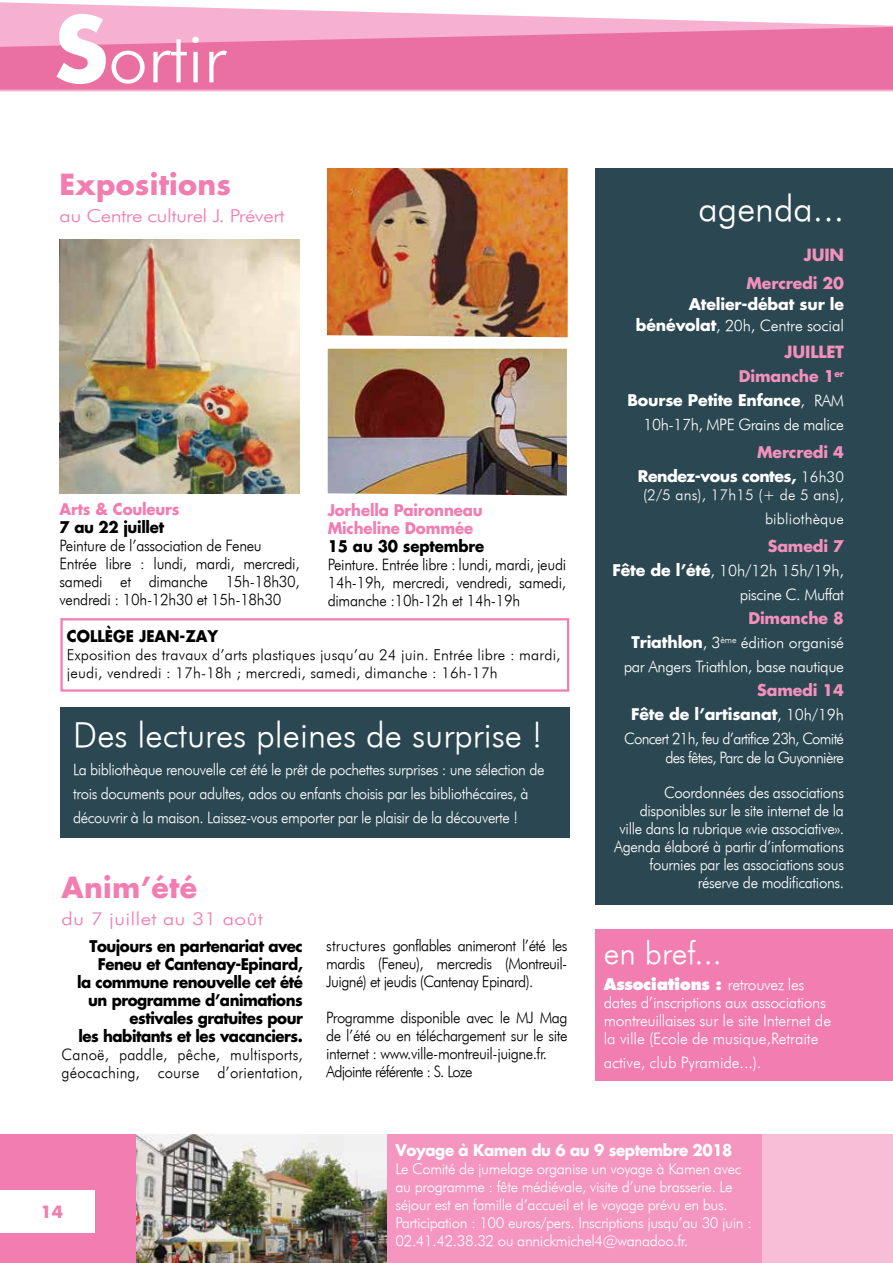
<style>
.page{position:relative;width:893px;height:1263px;background:#fff}
.page>*{position:absolute;margin:0;border:0;box-sizing:border-box;transform-origin:0 0}
.t1{font:italic 70.5px "Futura";color:#fff}
.t2{font:italic 36px "Futura";color:#fff}
.t3{font:italic 34.5px "Futura";color:#fff}
.t4{font:italic 31.5px "Futura";color:#fff}
.t5{font:28.5px "Futura Koyu";letter-spacing:.01em;color:#f17db1}
.t6{font:italic 17.85px "Futura";letter-spacing:-.025em;color:#f17db1;scale:1.18 1}
.t7{font:italic 17.85px "Futura";letter-spacing:.01em;color:#f17db1;scale:1.18 1}
.t8{font:16.5px "Futura Koyu";letter-spacing:-.01em;color:#f17db1}
.t9{font:italic 15.75px/18px "Futura";letter-spacing:-.02em;color:#000;scale:.95 1}
.t10{font:italic 15.75px/18px "Futura";letter-spacing:-.025em;color:#fff;text-align:right;scale:.95 1}
.t11{font:italic 15.75px/18px "Futura";letter-spacing:-.025em;color:#fff;text-align:right}
.t12{font:15.75px/18px "Futura Koyu";letter-spacing:-.03em;color:#000;text-align:right;scale:.95 1}
.t13{font:15.75px/24px "Futura Koyu";letter-spacing:-.01em;color:#fff;text-align:right}
.t14{font:italic 15.75px/18px "Futura";letter-spacing:.01em;color:#000;scale:.95 1}
.t15{font:italic 15.75px/18.9px "Futura";letter-spacing:-.05em;color:#fff;text-align:right;scale:.95 1}
.t16{font:15.75px/18px "Futura Koyu";letter-spacing:-.01em;color:#f17db1;scale:.95 1}
.t17{font:15.75px/24px "Futura Koyu";letter-spacing:-.03em;color:#fff;text-align:right}
.t18{font:15.75px "Futura Koyu";letter-spacing:-.01em;color:#fff;scale:.95 1}
.t19{font:15.75px "Futura Koyu";letter-spacing:-.01em;color:#f17db1}
.t20{font:15.75px "Futura Koyu";letter-spacing:-.01em;color:#000;scale:.95 1}
.t21{font:15.75px "Futura Koyu";color:#000;scale:.95 1}
.t22{font:italic 15px/18px "Futura";letter-spacing:-.025em;color:#fff}
.t23{font:italic 15px/18px "Futura";letter-spacing:.01em;color:#000}
.t24{font:italic 15px/24px "Futura";letter-spacing:.01em;color:#fff;text-align:right}
.s1{font-family:"Futura Koyu";font-style:normal;font-size:88.5px}
.s2{font-family:"Futura Koyu";font-style:normal}
.s3{color:#f17db1}
.s4{font-family:"Futura";font-style:italic}
.s5{font-family:"Futura";font-style:italic;font-size:15px}
.s6{font-weight:800;font-style:normal}
</style>
<div class="page">
<div style="left:0;top:1134px;width:136px;height:129px;background:#f17db1"></div>
<div style="left:0;top:1191px;width:95px;height:42px;background:#fff"></div>
<svg style="left:0;top:2px;width:893px;height:89px;fill:#f6b1d0"></svg>
<svg style="left:0;top:27px;width:893px;height:63px;background:#ec7aa9"></svg>
<img style="left:136px;top:1134px;width:251px;height:129px">
<div style="left:744px;top:1134px;width:149px;height:129px;background:#f8bed8"></div>
<img style="left:60px;top:239px;width:240px;height:254px">
<img style="left:327px;top:168px;width:241px;height:169px">
<div style="left:387px;top:1134px;width:374px;height:129px;background:#f496bf"></div>
<div style="left:595px;top:168px;width:298px;height:736px;background:#2b4852"></div>
<img style="left:328px;top:349px;width:239px;height:146px">
<div style="left:60px;top:618px;width:509px;height:74px;border:2px solid #f17db1"></div>
<div style="left:595px;top:929px;width:298px;height:152px;background:#f17db1"></div>
<div style="left:61px;top:707px;width:509px;height:131px;background:#2b4852"></div>
<h1 class="t1" style="left:54px;top:14px;width:173px"><span class="s1">S</span>ortir</h1>
<h3 class="t5" style="left:60px;top:165px;width:173px">Expositions</h3>
<p class="t6" style="left:60px;top:205px;width:192px">au Centre culturel J. Prévert</p>
<p class="t16" style="left:60px;top:500px;width:128px">Arts &amp; Couleurs</p>
<p class="t12" style="left:60px;top:518px;width:112px">7 au 22 juillet</p>
<p class="t9" style="left:60px;top:536px;width:254px">Peinture de l’association de Feneu Entrée libre : lundi, mardi, mercredi, samedi et dimanche 15h-18h30, vendredi : 10h-12h30 et 15h-18h30</p>
<p class="t16" style="left:328px;top:501px;width:165px">Jorhella Paironneau<br>Micheline Dommée</p>
<p class="t20" style="left:328px;top:536px;width:166px">15 au 30 septembre</p>
<p class="t9" style="left:328px;top:556px;width:253px;text-align:justify">Peinture. Entrée libre : lundi, mardi, jeudi 14h-19h, mercredi, vendredi, samedi, dimanche :10h-12h et 14h-19h</p>
<p class="t21" style="left:67px;top:625px;width:161px">COLLèGE JEAN-ZAY</p>
<p class="t23" style="left:67px;top:646px;width:495px">Exposition des travaux d’arts plastiques jusqu’au 24 juin. Entrée libre : mardi, jeudi, vendredi : 17h-18h ; mercredi, samedi, dimanche : 16h-17h</p>
<h3 class="t3" style="left:73px;top:713px;width:471px">Des lectures pleines de surprise !</h3>
<p class="t10" style="left:73px;top:757px;width:497px;line-height:24px;text-align:left">La bibliothèque renouvelle cet été le prêt de pochettes surprises : une sélection de trois documents pour adultes, ados ou enfants choisis par les bibliothécaires, à découvrir à la maison. Laissez-vous emporter par le plaisir de la découverte !</p>
<h3 class="t5" style="left:62px;top:867px;width:137px">Anim’été</h3>
<p class="t7" style="left:62px;top:907px;width:172px">du 7 juillet au 31 août</p>
<p class="t12" style="left:77px;top:936px;width:239px">Toujours en partenariat avec<br>Feneu et Cantenay-Epinard,<br>la commune renouvelle cet été un programme d’animations estivales gratuites pour<br>les habitants et les vacanciers.</p>
<p class="t14" style="left:62px;top:1045px;width:255px">Canoë, paddle, pêche, multisports, géocaching, course d’orientation,</p>
<p class="t9" style="left:326px;top:936px;width:255px;text-align:justify">structures gonflables animeront l’été les mardis (Feneu), mercredis (Montreuil-Juigné) et jeudis (Cantenay Epinard).</p>
<p class="t9" style="left:326px;top:1008px;width:255px">Programme disponible avec le MJ Mag de l’été ou en téléchargement sur le site internet : www.ville-montreuil-juigne.fr.<br>Adjointe référente : S. Loze</p>
<h2 class="t2" style="left:698px;top:186px;width:147px">agenda...</h2>
<p class="t8" style="left:804px;top:243px;width:42px">JUIN</p>
<p class="t19" style="left:747px;top:272px;width:99px">Mercredi 20</p>
<p class="t13" style="left:689px;top:291px;width:157px">Atelier-débat sur le</p>
<p class="t11" style="left:636px;top:316px;width:210px"><span class="s2">bénévolat</span>, 20h, Centre social</p>
<p class="t8" style="left:785px;top:340px;width:61px">JUILLET</p>
<p class="t13" style="left:627px;top:363px;width:218px"><span class="s3">Dimanche 1</span><sup>er<br></sup>Bourse Petite Enfance<span class="s4">, RAM</span></p>
<p class="t11" style="left:644px;top:415px;width:202px">10h-17h, MPE Grains de malice</p>
<p class="t17" style="left:638px;top:440px;width:208px"><span class="s3">Mercredi 4<br></span>Rendez-vous contes, <span class="s5">16h30</span></p>
<p class="t24" style="left:643px;top:483px;width:203px">(2/5 ans), 17h15 (+ de 5 ans), bibliothèque</p>
<p class="t19" style="left:768px;top:535px;width:78px">Samedi 7</p>
<p class="t11" style="left:612px;top:559px;width:233px;line-height:24px"><span class="s2">Fête de l’été</span>, 10h/12h 15h/19h, piscine C. Muffat</p>
<p class="t19" style="left:748px;top:607px;width:97px">Dimanche 8</p>
<p class="t11" style="left:624px;top:631px;width:222px;line-height:24px;text-align:center"><span class="s2">Triathlon</span>, 3<sup>ème</sup> édition organisé par Angers Triathlon, base nautique</p>
<p class="t13" style="left:631px;top:678px;width:215px"><span class="s3">Samedi 14<br></span>Fête de l’artisanat<span class="s4">, 10h/19h</span></p>
<p class="t15" style="left:624px;top:729px;width:233px">Concert 21h, feu d’artifice 23h, Comité des fêtes, Parc de la Guyonnière</p>
<p class="t10" style="left:614px;top:784px;width:243px">Coordonnées des associations disponibles sur le site internet de la ville dans la rubrique «vie associative».<br>Agenda élaboré à partir d’informations fournies par les associations sous réserve de modifications.</p>
<h3 class="t4" style="left:604px;top:933px;width:120px">en bref...</h3>
<p class="t11" style="left:604px;top:976px;width:229px;text-align:left"><span class="s6">Associations :</span> retrouvez les dates d’inscriptions aux associations montreuillaises sur le site Internet de la ville (Ecole de musique,Retraite</p>
<p class="t11" style="left:604px;top:1054px;width:159px">active, club Pyramide...).</p>
<p class="t8" style="left:40px;top:1200px;width:24px">14</p>
<p class="t18" style="left:395px;top:1139px;width:356px">Voyage à Kamen du 6 au 9 septembre 2018</p>
<p class="t22" style="left:395px;top:1159px;width:358px">Le Comité de jumelage organise un voyage à Kamen avec au programme : fête médiévale, visite d’une brasserie. Le séjour est en famille d’accueil et le voyage prévu en bus.<br>Participation : 100 euros/pers. Inscriptions jusqu’au 30 juin :<br>02.41.42.38.32 ou annickmichel4@wanadoo.fr.</p>
</div>
